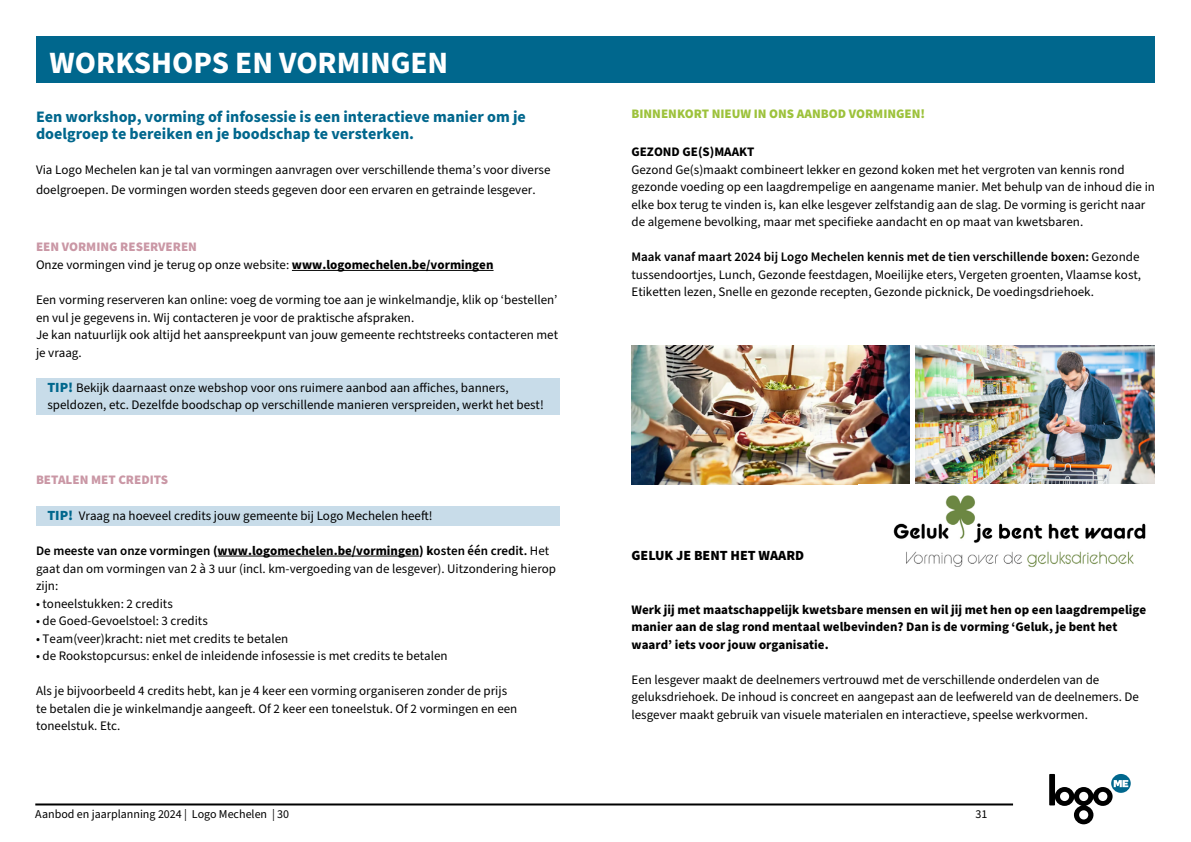
<style>
.page{position:relative;width:1191px;height:842px;background:#fff}
.page>*{position:absolute;margin:0;border:0;box-sizing:border-box;transform-origin:0 0}
.t1{font:700 31px "Source Sans Pro";color:#fff}
.t2{font:700 16px/17.5px "Source Sans Pro";color:#00678d}
.t3{font:900 14px "Source Sans Pro";color:#000}
.t4{font:13px/17.5px "Source Sans Pro";color:#000}
.t5{font:700 13px/17.5px "Source Sans Pro";color:#000}
.t6{font:900 13px "Source Sans Pro";color:#9dc23c}
.t7{font:900 13px "Source Sans Pro";color:#ca97a5}
.t8{font:12px "Source Sans Pro";color:#000}
.s1{font-weight:900;color:#ca97a5}
.s2{font-weight:700}
.s3{font-weight:900;font-size:14px;color:#00678d}
.s4{font-weight:600}
</style>
<div class="page">
<hr style="left:35px;top:803px;width:978px;height:2px;background:#000">
<svg style="left:1111px;top:774px;width:19px;height:19px"></svg>
<svg style="left:1049px;top:774px;width:79px;height:50px"></svg>
<div style="left:36px;top:37px;width:1119px;height:46px;background:#00678d"></div>
<hr style="left:292px;top:270px;width:201px;height:1px;background:#000">
<div style="left:36px;top:378px;width:524px;height:20px;background:#c8dce9"></div>
<div style="left:36px;top:395px;width:524px;height:20px;background:#c8dce9"></div>
<div style="left:36px;top:506px;width:524px;height:20px;background:#c8dce9"></div>
<hr style="left:218px;top:556px;width:201px;height:1px;background:#000">
<img style="left:631px;top:345px;width:278px;height:139px">
<img style="left:916px;top:345px;width:239px;height:139px">
<img style="left:893px;top:495px;width:253px;height:73px">
<h1 class="t1" style="left:50px;top:42px;width:400px">WORKSHOPS EN VORMINGEN</h1>
<p class="t2" style="left:36px;top:108px;width:491px">Een workshop, vorming of infosessie is een interactieve manier om je doelgroep te bereiken en je boodschap te versterken.</p>
<p class="t4" style="left:36px;top:161px;width:516px;line-height:20px">Via Logo Mechelen kan je tal van vormingen aanvragen over verschillende thema’s voor diverse doelgroepen. De vormingen worden steeds gegeven door een ervaren en getrainde lesgever.</p>
<p class="t4" style="left:36px;top:238px;width:459px;line-height:18.5px"><span class="s1">EEN VORMING RESERVEREN<br></span>Onze vormingen vind je terug op onze website: <span class="s2">www.logomechelen.be/vormingen</span></p>
<p class="t4" style="left:36px;top:292px;width:523px">Een vorming reserveren kan online: voeg de vorming toe aan je winkelmandje, klik op ‘bestellen’ en vul je gegevens in. Wij contacteren je voor de praktische afspraken.<br>Je kan natuurlijk ook altijd het aanspreekpunt van jouw gemeente rechtstreeks contacteren met je vraag.</p>
<p class="t4" style="left:47px;top:379px;width:498px"><span class="s3">TIP!</span> Bekijk daarnaast onze webshop voor ons ruimere aanbod aan affiches, banners, speldozen, etc. Dezelfde boodschap op verschillende manieren verspreiden, werkt het best!</p>
<p class="t7" style="left:36px;top:471px;width:134px">BETALEN MET CREDITS</p>
<p class="t4" style="left:47px;top:507px;width:387px"><span class="s3">TIP!</span> Vraag na hoeveel credits jouw gemeente bij Logo Mechelen heeft!</p>
<p class="t4" style="left:36px;top:542px;width:521px"><span class="s4">De meeste van onze vormingen</span> <span class="s2">(www.logomechelen.be/vormingen) k</span><span class="s4">osten één credit.</span> Het gaat dan om vormingen van 2 à 3 uur (incl. km-vergoeding van de lesgever). Uitzondering hierop zijn:</p>
<p class="t4" style="left:36px;top:595px;width:138px">• toneelstukken: 2 credits</p>
<p class="t4" style="left:36px;top:612px;width:173px">• de Goed-Gevoelstoel: 3 credits</p>
<p class="t4" style="left:36px;top:630px;width:254px">• Team(veer)kracht: niet met credits te betalen</p>
<p class="t4" style="left:36px;top:647px;width:413px">• de Rookstopcursus: enkel de inleidende infosessie is met credits te betalen</p>
<p class="t4" style="left:36px;top:682px;width:483px">Als je bijvoorbeeld 4 credits hebt, kan je 4 keer een vorming organiseren zonder de prijs te betalen die je winkelmandje aangeeft. Of 2 keer een toneelstuk. Of 2 vormingen en een toneelstuk. Etc.</p>
<p class="t6" style="left:631px;top:104px;width:295px">BINNENKORT NIEUW IN ONS AANBOD VORMINGEN!</p>
<p class="t5" style="left:631px;top:144px;width:125px">GEZOND GE(S)MAAKT</p>
<p class="t4" style="left:631px;top:161px;width:525px">Gezond Ge(s)maakt combineert lekker en gezond koken met het vergroten van kennis rond gezonde voeding op een laagdrempelige en aangename manier. Met behulp van de inhoud die in elke box terug te vinden is, kan elke lesgever zelfstandig aan de slag. De vorming is gericht naar de algemene bevolking, maar met specifieke aandacht en op maat van kwetsbaren.</p>
<p class="t4" style="left:631px;top:249px;width:511px"><span class="s4">Maak vanaf maart 2024 bij Logo Mechelen kennis met de tien verschillende boxen:</span> Gezonde tussendoortjes, Lunch, Gezonde feestdagen, Moeilijke eters, Vergeten groenten, Vlaamse kost,<br>Etiketten lezen, Snelle en gezonde recepten, Gezonde picknick, De voedingsdriehoek.</p>
<p class="t3" style="left:631px;top:546px;width:174px">GELUK JE BENT HET WAARD</p>
<p class="t5" style="left:631px;top:601px;width:516px">Werk jij met maatschappelijk kwetsbare mensen en wil jij met hen op een laagdrempelige manier aan de slag rond mentaal welbevinden? Dan is de vorming ‘Geluk, je bent het waard’ iets voor jouw organisatie.</p>
<p class="t4" style="left:631px;top:671px;width:509px">Een lesgever maakt de deelnemers vertrouwd met de verschillende onderdelen van de geluksdriehoek. De inhoud is concreet en aangepast aan de leefwereld van de deelnemers. De lesgever maakt gebruik van visuele materialen en interactieve, speelse werkvormen.</p>
<p class="t8" style="left:35px;top:806px;width:255px">Aanbod en jaarplanning 2024 | Logo Mechelen | 30</p>
<p class="t8" style="left:975px;top:806px;width:13px">31</p>
</div>
